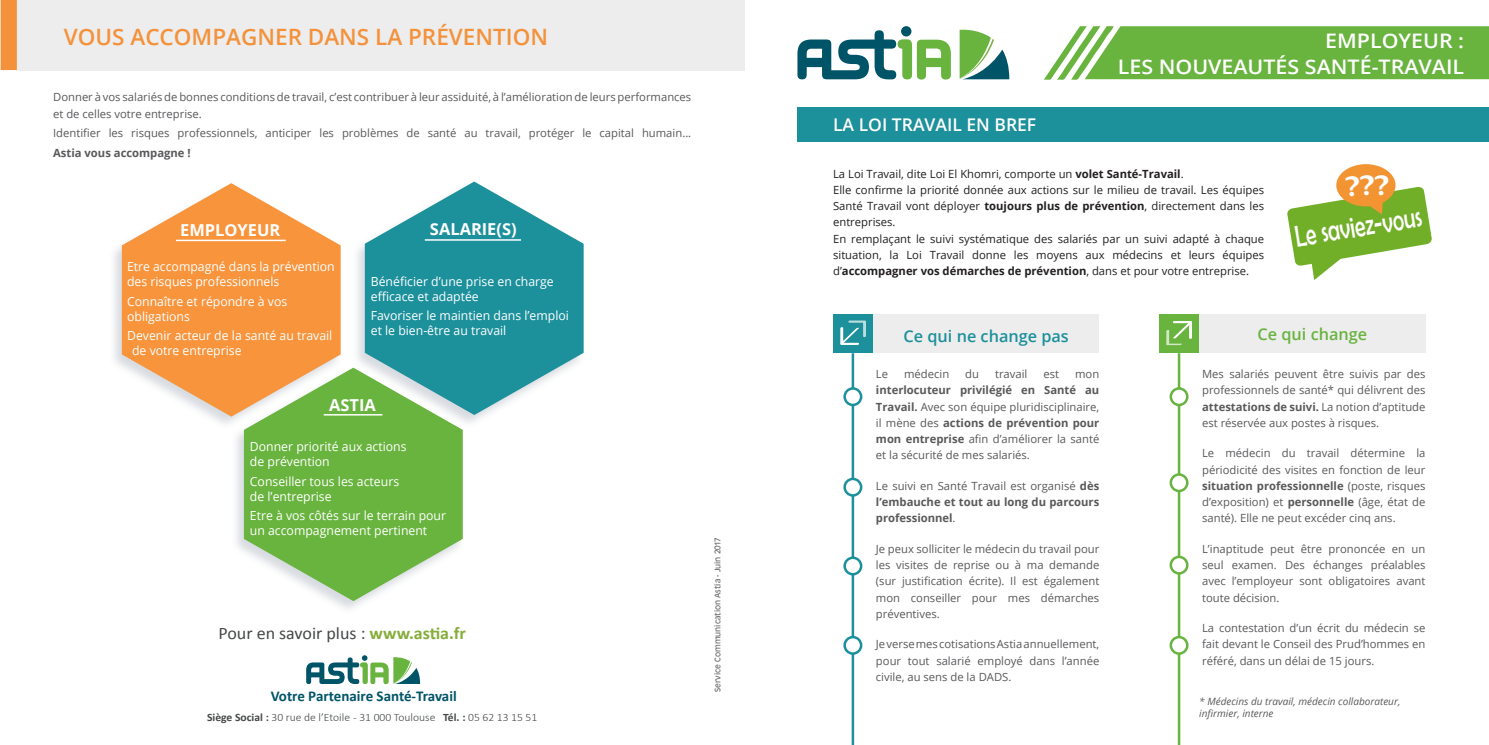
<style>
.page{position:relative;width:1489px;height:745px;background:#fff}
.page>*{position:absolute;margin:0;border:0;box-sizing:border-box;transform-origin:0 0}
.t1{font:30.5px "Berlin Sans FB";color:#fff;scale:.7 1}
.t2{font:600 22.5px "Open Sans";color:#f4923c}
.t3{font:600 20px/26.2px "Open Sans";color:#fff;text-align:right;scale:1.07 1}
.t4{font:17.5px "Calibri";color:#454849}
.t5{font:600 17.5px "Open Sans";color:#fff}
.t6{font:700 16.38px "Open Sans";color:#fff}
.t7{font:600 16.25px "Open Sans";color:#1c909b}
.t8{font:600 16.25px "Open Sans";color:#69b33f}
.t9{font:700 15px "Calibri";color:#005467}
.t10{font:12.5px/15px "Open Sans";color:#fff}
.t11{font:11.25px/16.2px "Open Sans";color:#59595c;text-align:justify}
.t12{font:11.25px/16.2px "Open Sans";color:#231f20;text-align:justify}
.t13{font:700 11.25px/16.2px "Open Sans";color:#59595c;text-align:justify}
.t14{font:300 11.25px "Calibri";color:#454849}
.t15{font:italic 10px/12px "Open Sans";color:#59595c}
.t16{font:7.5px "Antique Olive";color:#636366}
.s1{font-weight:700}
.s2{font-weight:700;color:#85ad3a}
.s3{font-weight:400}
</style>
<div class="page">
<svg style="left:306px;top:655px;width:114px;height:28px"></svg>
<svg style="left:1044px;top:26px;width:444px;height:54px;background:#78ba52"></svg>
<svg style="left:959px;top:29px;width:50px;height:50px"></svg>
<svg style="left:901px;top:26px;width:10px;height:10px"></svg>
<svg style="left:797px;top:30px;width:153px;height:49px"></svg>
<div style="left:797px;top:107px;width:691px;height:35px;background:#1c909b"></div>
<div style="left:1336px;top:164px;width:59px;height:42px;background:#f39433;border-radius:50%"></div>
<div style="left:833px;top:314px;width:266px;height:39px;background:#ecedec"></div>
<div style="left:1159px;top:314px;width:266px;height:39px;background:#ecedec"></div>
<div style="left:833px;top:314px;width:40px;height:39px;background:#1c909b"></div>
<svg style="left:840px;top:320px;width:26px;height:25px"></svg>
<div style="left:1159px;top:314px;width:40px;height:39px;background:#69b33f"></div>
<svg style="left:1166px;top:321px;width:26px;height:24px"></svg>
<hr style="left:851px;top:353px;width:3px;height:391px;background:#1c909b">
<hr style="left:1177px;top:353px;width:3px;height:391px;background:#69b33f">
<svg style="left:844px;top:388px;width:17px;height:16px"></svg>
<div style="left:843px;top:387px;width:19px;height:19px;border:2px solid #1c909b;border-radius:50%"></div>
<svg style="left:1170px;top:388px;width:17px;height:16px"></svg>
<div style="left:1169px;top:387px;width:19px;height:19px;border:2px solid #69b33f;border-radius:50%"></div>
<svg style="left:844px;top:478px;width:17px;height:17px"></svg>
<div style="left:843px;top:477px;width:19px;height:19px;border:2px solid #1c909b;border-radius:50%"></div>
<svg style="left:1170px;top:474px;width:17px;height:16px"></svg>
<div style="left:1169px;top:473px;width:19px;height:19px;border:2px solid #69b33f;border-radius:50%"></div>
<svg style="left:844px;top:557px;width:17px;height:17px"></svg>
<div style="left:843px;top:556px;width:19px;height:19px;border:2px solid #1c909b;border-radius:50%"></div>
<svg style="left:1170px;top:556px;width:17px;height:17px"></svg>
<div style="left:1169px;top:555px;width:19px;height:19px;border:2px solid #69b33f;border-radius:50%"></div>
<svg style="left:844px;top:636px;width:17px;height:17px"></svg>
<div style="left:843px;top:635px;width:19px;height:19px;border:2px solid #1c909b;border-radius:50%"></div>
<svg style="left:1170px;top:636px;width:17px;height:17px"></svg>
<div style="left:1169px;top:635px;width:19px;height:19px;border:2px solid #69b33f;border-radius:50%"></div>
<div style="left:108px;top:182px;width:235px;height:248px;background:#a8b0ba;opacity:.45"></div>
<svg style="left:120px;top:182px;width:221px;height:235px"></svg>
<div style="left:231px;top:367px;width:234px;height:247px;background:#a8b0ba;opacity:.45"></div>
<svg style="left:242px;top:366px;width:221px;height:235px"></svg>
<div style="left:351px;top:181px;width:235px;height:247px;background:#a8b0ba;opacity:.45"></div>
<svg style="left:363px;top:181px;width:221px;height:235px"></svg>
<div style="left:17px;top:0;width:727px;height:70px;background:#ecedec"></div>
<div style="left:1px;top:0;width:16px;height:70px;background:#f4923c"></div>
<svg style="left:1287px;top:175px;width:144px;height:105px"></svg>
<p class="t2" style="left:64px;top:21px;width:485px">VOUS ACCOMPAGNER DANS LA PRÉVENTION</p>
<p class="t11" style="left:53px;top:89px;width:639px">Donner à vos salariés de bonnes conditions de travail, c’est contribuer à leur assiduité, à l’amélioration de leurs performances et de celles votre entreprise.</p>
<p class="t11" style="left:53px;top:123px;width:639px;line-height:20px">Identifier les risques professionnels, anticiper les problèmes de santé au travail, protéger le capital humain...<br><span class="s1">Astia vous accompagne !</span></p>
<p class="t6" style="left:180px;top:218px;width:102px">EMPLOYEUR</p>
<p class="t10" style="left:127px;top:259px;width:209px">Etre accompagné dans la prévention des risques professionnels</p>
<p class="t10" style="left:127px;top:293px;width:162px">Connaître et répondre à vos obligations</p>
<p class="t10" style="left:132px;top:327px;width:202px;text-indent:-5px">Devenir acteur de la santé au travail de votre entreprise</p>
<p class="t6" style="left:430px;top:218px;width:88px">SALARIE(S)</p>
<p class="t10" style="left:371px;top:273px;width:184px">Bénéficier d’une prise en charge efficace et adaptée</p>
<p class="t10" style="left:371px;top:307px;width:200px">Favoriser le maintien dans l’emploi et le bien-être au travail</p>
<p class="t6" style="left:329px;top:393px;width:48px">ASTIA</p>
<p class="t10" style="left:250px;top:438px;width:158px">Donner priorité aux actions de prévention</p>
<p class="t10" style="left:250px;top:473px;width:151px">Conseiller tous les acteurs de l’entreprise</p>
<p class="t10" style="left:250px;top:507px;width:198px">Etre à vos côtés sur le terrain pour un accompagnement pertinent</p>
<p class="t4" style="left:218px;top:621px;width:249px">Pour en savoir plus : <span class="s2">www.astia.fr</span></p>
<h3 class="t9" style="left:271px;top:685px;width:187px">Votre Partenaire Santé-Travail</h3>
<p class="t14" style="left:207px;top:710px;width:332px"><span class="s1">Siège Social :</span> 30 rue de l’Etoile - 31 000 Toulouse <span class="s1">Tél. :</span> 05 62 13 15 51</p>
<p class="t16" style="left:712px;top:691px;width:156px;rotate:-90deg">Service Communication Astia - Juin 2017</p>
<p class="t5" style="left:833px;top:112px;width:205px">LA LOI TRAVAIL EN BREF</p>
<h3 class="t3" style="left:1117px;top:27px;width:325px">EMPLOYEUR :<br>LES NOUVEAUTÉS SANTÉ-TRAVAIL</h3>
<p class="t12" style="left:833px;top:165px;width:352px">La Loi Travail, dite Loi El Khomri, comporte un <span class="s1">volet Santé-Travail</span>.</p>
<p class="t12" style="left:833px;top:181px;width:432px">Elle confirme la priorité donnée aux actions sur le milieu de travail. Les équipes Santé Travail vont déployer <span class="s1">toujours plus de prévention</span>, directement dans les entreprises.</p>
<p class="t12" style="left:833px;top:230px;width:432px">En remplaçant le suivi systématique des salariés par un suivi adapté à chaque situation, la Loi Travail donne les moyens aux médecins et leurs équipes d’<span class="s1">accompagner vos démarches de prévention</span>, dans et pour votre entreprise.</p>
<p class="t1" style="left:1292px;top:219px;width:185px;rotate:-9deg">Le saviez-vous</p>
<p class="t7" style="left:903px;top:324px;width:167px">Ce qui ne change pas</p>
<p class="t8" style="left:1257px;top:323px;width:111px">Ce qui change</p>
<p class="t11" style="left:875px;top:365px;width:14px">Le</p>
<p class="t11" style="left:904px;top:365px;width:47px">médecin</p>
<p class="t11" style="left:965px;top:365px;width:15px">du</p>
<p class="t11" style="left:995px;top:365px;width:34px">travail</p>
<p class="t11" style="left:1043px;top:365px;width:17px">est</p>
<p class="t11" style="left:875px;top:365px;width:225px;text-indent:199px">mon <span class="s1">interlocuteur privilégié en Santé au Travail.</span> Avec son équipe pluridisciplinaire, il mène des <span class="s1">actions de prévention pour mon entreprise</span> afin d’améliorer la santé et la sécurité de mes salariés.</p>
<p class="t13" style="left:875px;top:477px;width:225px"><span class="s3">Le suivi en Santé Travail est organisé</span> dès l’embauche et tout au long du parcours professionnel<span class="s3">.</span></p>
<p class="t11" style="left:875px;top:540px;width:225px">Je peux solliciter le médecin du travail pour les visites de reprise ou à ma demande (sur justification écrite). Il est également mon conseiller pour mes démarches préventives.</p>
<p class="t11" style="left:875px;top:635px;width:225px">Je verse mes cotisations Astia annuellement, pour tout salarié employé dans l’année civile, au sens de la DADS.</p>
<p class="t11" style="left:1201px;top:365px;width:225px">Mes salariés peuvent être suivis par des professionnels de santé* qui délivrent des <span class="s1">attestations de suivi.</span> La notion d’aptitude est réservée aux postes à risques.</p>
<p class="t11" style="left:1201px;top:444px;width:225px">Le médecin du travail détermine la périodicité des visites en fonction de leur <span class="s1">situation professionnelle</span> (poste, risques d’exposition) et <span class="s1">personnelle</span> (âge, état de santé). Elle ne peut excéder cinq ans.</p>
<p class="t11" style="left:1201px;top:540px;width:225px">L’inaptitude peut être prononcée en un seul examen. Des échanges préalables avec l’employeur sont obligatoires avant toute décision.</p>
<p class="t11" style="left:1201px;top:619px;width:225px">La contestation d’un écrit du médecin se fait devant le Conseil des Prud’hommes en référé, dans un délai de 15 jours.</p>
<p class="t15" style="left:1199px;top:694px;width:203px">* Médecins du travail, médecin collaborateur, infirmier, interne</p>
</div>
